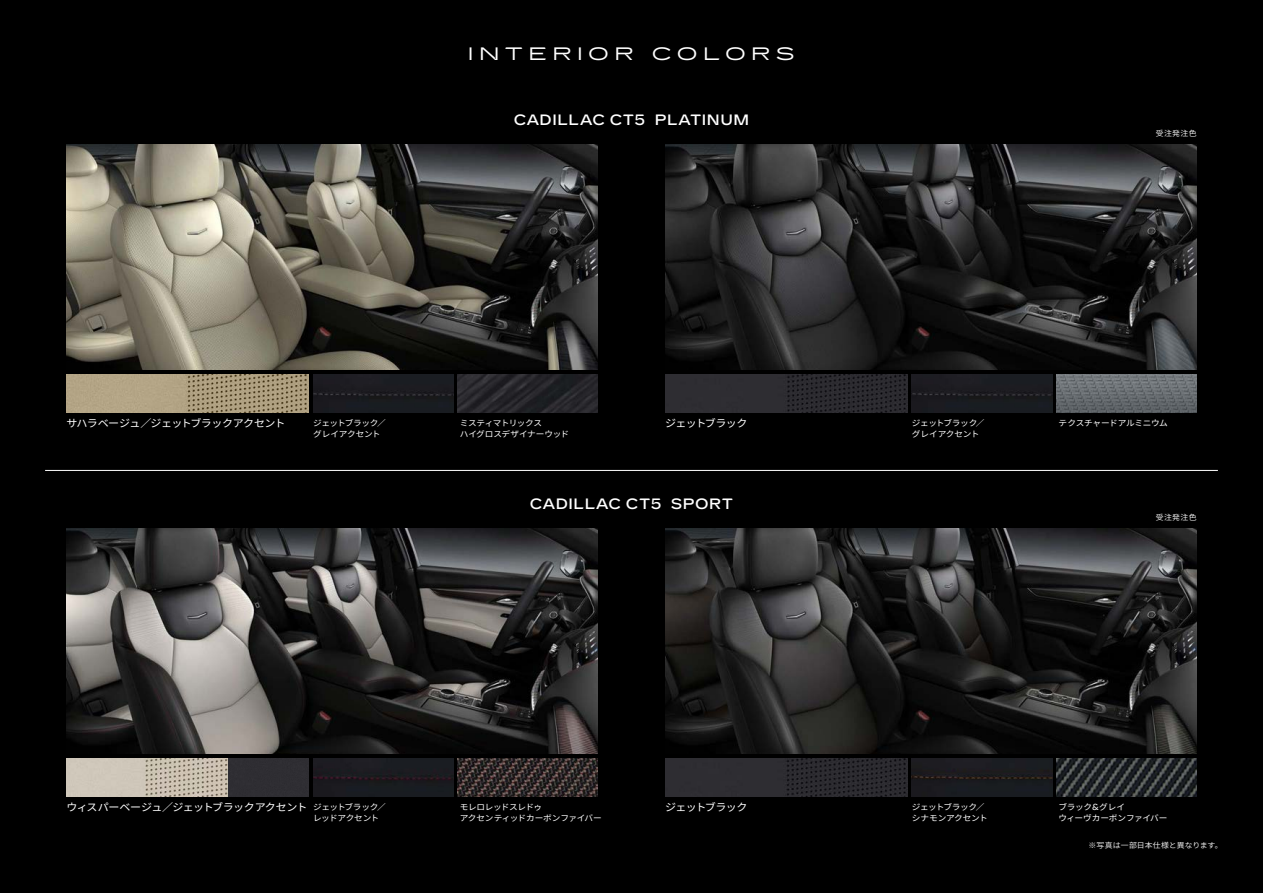
<style>
.page{position:relative;width:1263px;height:893px;background:#000}
.page>*{position:absolute;margin:0;border:0;box-sizing:border-box;transform-origin:0 0}
.t1{font:expanded 18px "Cadillac Gothic";letter-spacing:.295em;color:#fff}
.t2{font:500 15px "Cadillac Gothic";letter-spacing:.035em;color:#fff}
.t3{font:10.5px "Source Han Sans";letter-spacing:-.045em;color:#fff;scale:1.05 1}
.t4{font:8.25px/10.5px "Source Han Sans";letter-spacing:-.04em;color:#fff;scale:1.05 1}
.t5{font:7.5px "Source Han Sans";letter-spacing:.005em;color:#fff;scale:1.05 1}
.t6{font:7.5px "Source Han Sans";letter-spacing:.04em;color:#fff;scale:1.05 1}
.s1{font-size:8.25px}
.s2{font-family:"Cadillac Gothic";font-size:8.85px}
</style>
<div class="page">
<img style="left:66px;top:145px;width:532px;height:225px">
<img style="left:665px;top:145px;width:531px;height:225px">
<img style="left:66px;top:529px;width:532px;height:225px">
<img style="left:665px;top:529px;width:531px;height:225px">
<img style="left:458px;top:374px;width:140px;height:38px">
<img style="left:66px;top:374px;width:243px;height:38px">
<div style="left:313px;top:374px;width:140px;height:38px;background:#1a1c21"></div>
<img style="left:1056px;top:374px;width:140px;height:38px">
<div style="left:912px;top:374px;width:140px;height:38px;background:#1a1c21"></div>
<img style="left:665px;top:374px;width:242px;height:38px">
<img style="left:912px;top:758px;width:140px;height:38px">
<img style="left:665px;top:758px;width:242px;height:38px">
<img style="left:1056px;top:758px;width:140px;height:38px">
<img style="left:313px;top:758px;width:140px;height:38px">
<img style="left:66px;top:758px;width:243px;height:38px">
<img style="left:458px;top:758px;width:140px;height:38px">
<hr style="left:45px;top:470px;width:1173px;height:1px;background:#fff">
<h1 class="t1" style="left:468px;top:43px;width:329px">INTERIOR COLORS</h1>
<h2 class="t2" style="left:514px;top:112px;width:237px">CADILLAC CT5 PLATINUM</h2>
<p class="t6" style="left:1156px;top:129px;width:40px">受注発注色</p>
<p class="t3" style="left:66px;top:418px;width:210px">サハラベージュ／ジェットブラックアクセント</p>
<p class="t4" style="left:313px;top:418px;width:71px">ジェットブラック／グレイアクセント</p>
<p class="t4" style="left:460px;top:418px;width:106px">ミスティマトリックス<br>ハイグロスデザイナーウッド</p>
<p class="t3" style="left:665px;top:418px;width:80px">ジェットブラック</p>
<p class="t4" style="left:912px;top:418px;width:71px">ジェットブラック／グレイアクセント</p>
<p class="t4" style="left:1058px;top:418px;width:105px">テクスチャードアルミニウム</p>
<h2 class="t2" style="left:530px;top:496px;width:205px">CADILLAC CT5 SPORT</h2>
<p class="t6" style="left:1156px;top:513px;width:40px">受注発注色</p>
<p class="t3" style="left:66px;top:802px;width:306px">ウィスパーベージュ／ジェットブラックアクセント <span class="s1">ジェットブラック／</span></p>
<p class="t4" style="left:313px;top:813px;width:65px">レッドアクセント</p>
<p class="t4" style="left:460px;top:802px;width:137px">モレロレッドスレドゥ<br>アクセンティッドカーボンファイバー</p>
<p class="t3" style="left:665px;top:802px;width:80px">ジェットブラック</p>
<p class="t4" style="left:912px;top:802px;width:74px">ジェットブラック／シナモンアクセント</p>
<p class="t4" style="left:1058px;top:802px;width:105px">ブラック<span class="s2">&amp;</span>グレイ<br>ウィーヴカーボンファイバー</p>
<p class="t5" style="left:1088px;top:841px;width:129px">※写真は一部日本仕様と異なります。</p>
</div>
